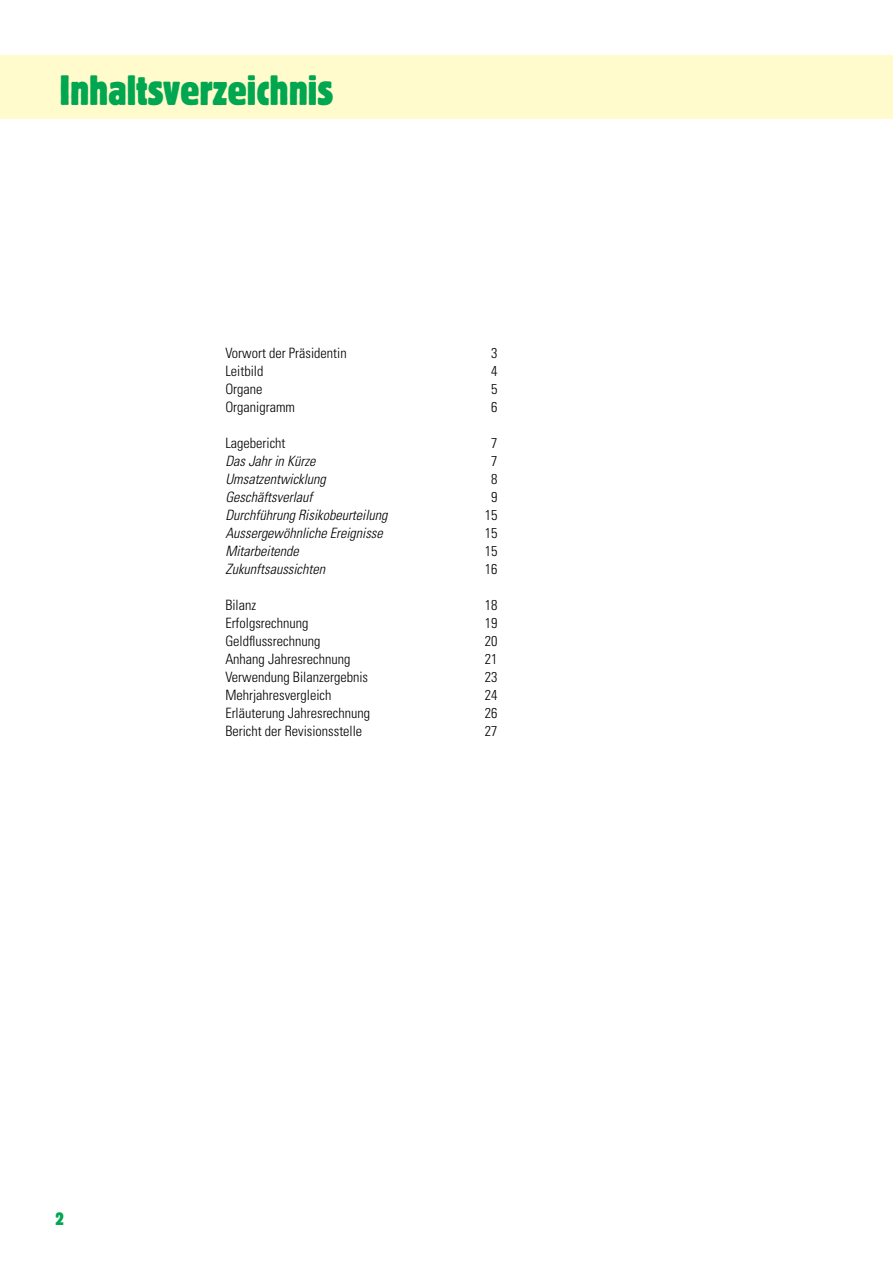
<style>
.page{position:relative;width:893px;height:1263px;background:#fff}
.page>*{position:absolute;margin:0;border:0;box-sizing:border-box;transform-origin:0 0}
.t1{font:condensed 42px "Block Pro";color:#00a650}
.t2{font:condensed 18px "Block Pro";color:#00a650}
.t3{font:300 condensed 14.25px "Univers LT Std";color:#000}
.t4{font:italic 300 condensed 14.25px "Univers LT Std";color:#000}
</style>
<div class="page">
<div style="left:0;top:55px;width:893px;height:64px;background:#fffbcc"></div>
<h1 class="t1" style="left:60px;top:63px;width:275px">Inhaltsverzeichnis</h1>
<p class="t3" style="left:225px;top:344px;width:123px">Vorwort der Präsidentin</p>
<p class="t3" style="left:491px;top:344px;width:8px">3</p>
<p class="t3" style="left:225px;top:362px;width:39px">Leitbild</p>
<p class="t3" style="left:491px;top:362px;width:8px">4</p>
<p class="t3" style="left:225px;top:380px;width:39px">Organe</p>
<p class="t3" style="left:491px;top:380px;width:8px">5</p>
<p class="t3" style="left:225px;top:398px;width:71px">Organigramm</p>
<p class="t3" style="left:491px;top:398px;width:8px">6</p>
<p class="t3" style="left:225px;top:434px;width:66px">Lagebericht  </p>
<p class="t3" style="left:491px;top:434px;width:8px">7</p>
<p class="t4" style="left:225px;top:452px;width:92px">Das Jahr in Kürze</p>
<p class="t3" style="left:491px;top:452px;width:8px">7</p>
<p class="t4" style="left:225px;top:470px;width:102px">Umsatzentwicklung</p>
<p class="t3" style="left:491px;top:470px;width:8px">8</p>
<p class="t4" style="left:225px;top:488px;width:89px">Geschäftsverlauf</p>
<p class="t3" style="left:491px;top:488px;width:8px">9</p>
<p class="t4" style="left:225px;top:506px;width:164px">Durchführung Risikobeurteilung</p>
<p class="t3" style="left:485px;top:506px;width:14px">15</p>
<p class="t4" style="left:225px;top:524px;width:159px">Aussergewöhnliche Ereignisse</p>
<p class="t3" style="left:485px;top:524px;width:14px">15</p>
<p class="t4" style="left:225px;top:542px;width:75px">Mitarbeitende</p>
<p class="t3" style="left:485px;top:542px;width:14px">15</p>
<p class="t4" style="left:225px;top:560px;width:101px">Zukunftsaussichten</p>
<p class="t3" style="left:485px;top:560px;width:14px">16</p>
<p class="t3" style="left:225px;top:596px;width:32px">Bilanz</p>
<p class="t3" style="left:485px;top:596px;width:14px">18</p>
<p class="t3" style="left:225px;top:614px;width:85px">Erfolgsrechnung</p>
<p class="t3" style="left:485px;top:614px;width:14px">19</p>
<p class="t3" style="left:225px;top:632px;width:96px">Geldflussrechnung</p>
<p class="t3" style="left:485px;top:632px;width:14px">20</p>
<p class="t3" style="left:225px;top:650px;width:127px">Anhang Jahresrechnung</p>
<p class="t3" style="left:485px;top:650px;width:14px">21</p>
<p class="t3" style="left:225px;top:668px;width:144px">Verwendung Bilanzergebnis</p>
<p class="t3" style="left:485px;top:668px;width:14px">23</p>
<p class="t3" style="left:225px;top:686px;width:108px">Mehrjahresvergleich</p>
<p class="t3" style="left:485px;top:686px;width:14px">24</p>
<p class="t3" style="left:225px;top:704px;width:146px">Erläuterung Jahresrechnung</p>
<p class="t3" style="left:485px;top:704px;width:14px">26</p>
<p class="t3" style="left:225px;top:722px;width:138px">Bericht der Revisionsstelle</p>
<p class="t3" style="left:485px;top:722px;width:14px">27</p>
<p class="t2" style="left:55px;top:1207px;width:10px">2</p>
</div>
